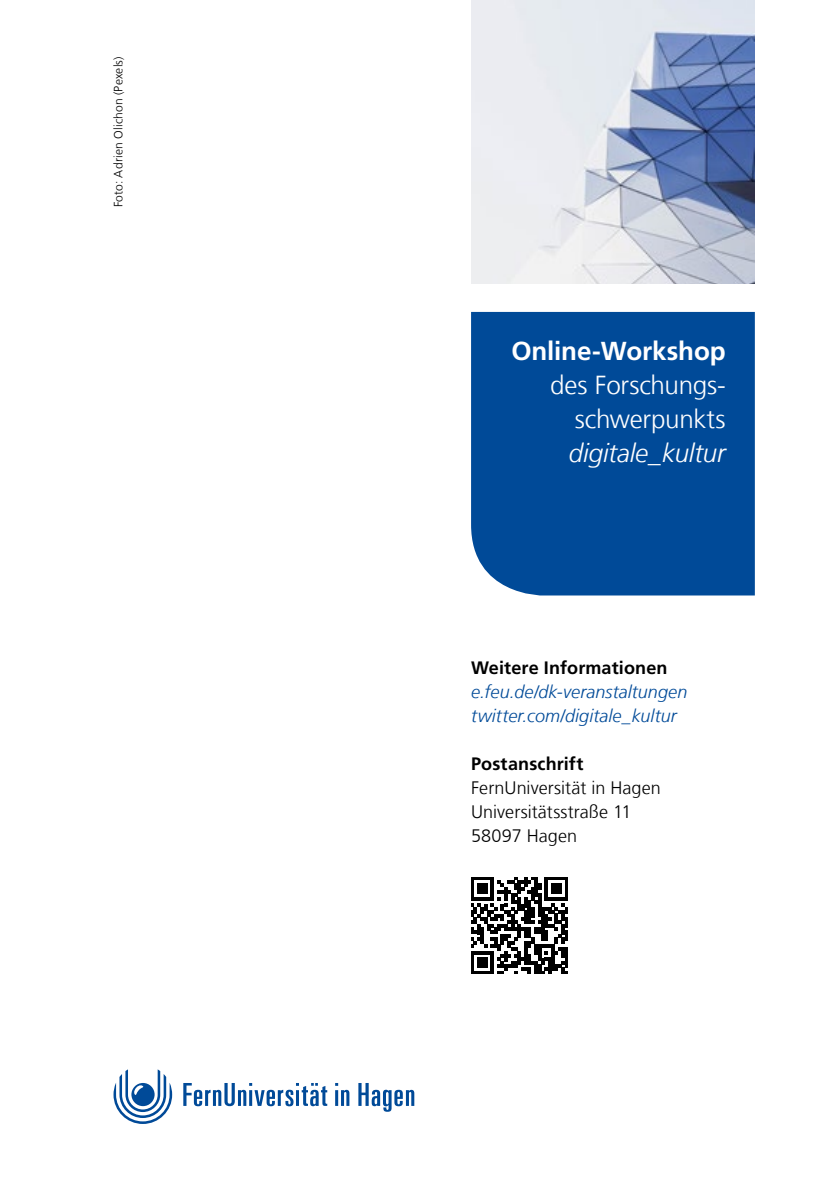
<style>
.page{position:relative;width:840px;height:1191px;background:#fff}
.page>*{position:absolute;margin:0;border:0;box-sizing:border-box;transform-origin:0 0}
.t1{font:300 26px/34px "Frutiger LT Com";letter-spacing:-.01em;color:#fff;text-align:right}
.t2{font:italic 300 26px "Frutiger LT Com";letter-spacing:-.01em;color:#fff}
.Fußnote{font:italic 300 18px "Frutiger LT Com";letter-spacing:.005em;color:#004a98}
.Fließtext{font:300 18px "Frutiger LT Com";letter-spacing:.005em;color:#000}
.Fließtext_bold{font:700 18px "Frutiger LT Com";letter-spacing:.01em;color:#000}
.Fließtext-2{font:700 18px "Frutiger LT Com";letter-spacing:.01em;color:#000}
.Fußnote-2{font:300 12px "Frutiger LT Com";letter-spacing:.02em;color:#000}
.s1{font-weight:700}
</style>
<div class="page">
<img style="left:471px;top:0;width:283px;height:283px">
<svg style="left:183px;top:1083px;width:231px;height:28px"></svg>
<svg style="left:113px;top:1069px;width:59px;height:55px"></svg>
<div style="left:471px;top:312px;width:283px;height:283px;background:#004a98"></div>
<svg style="left:471px;top:877px;width:96px;height:97px"></svg>
<p class="Fußnote-2" style="left:111px;top:207px;width:152px;rotate:-90deg">Foto: Adrien Olichon (Pexels)</p>
<p class="t1" style="left:511px;top:334px;width:216px"><span class="s1">Online-Workshop </span>des Forschungs&shy;schwerpunkts</p>
<p class="t2" style="left:568px;top:437px;width:158px">digitale_kultur</p>
<p class="Fließtext_bold" style="left:471px;top:657px;width:198px">Weitere Informationen</p>
<p class="Fußnote" style="left:471px;top:681px;width:218px">e.feu.de/dk-veranstaltungen</p>
<p class="Fußnote" style="left:471px;top:705px;width:207px">twitter.com/digitale_kultur</p>
<p class="Fließtext-2" style="left:471px;top:753px;width:114px">Postanschrift</p>
<p class="Fließtext" style="left:471px;top:777px;width:191px">FernUniversität in Hagen</p>
<p class="Fließtext" style="left:471px;top:801px;width:162px">Universitätsstraße 11</p>
<p class="Fließtext" style="left:471px;top:825px;width:107px">58097 Hagen</p>
</div>
